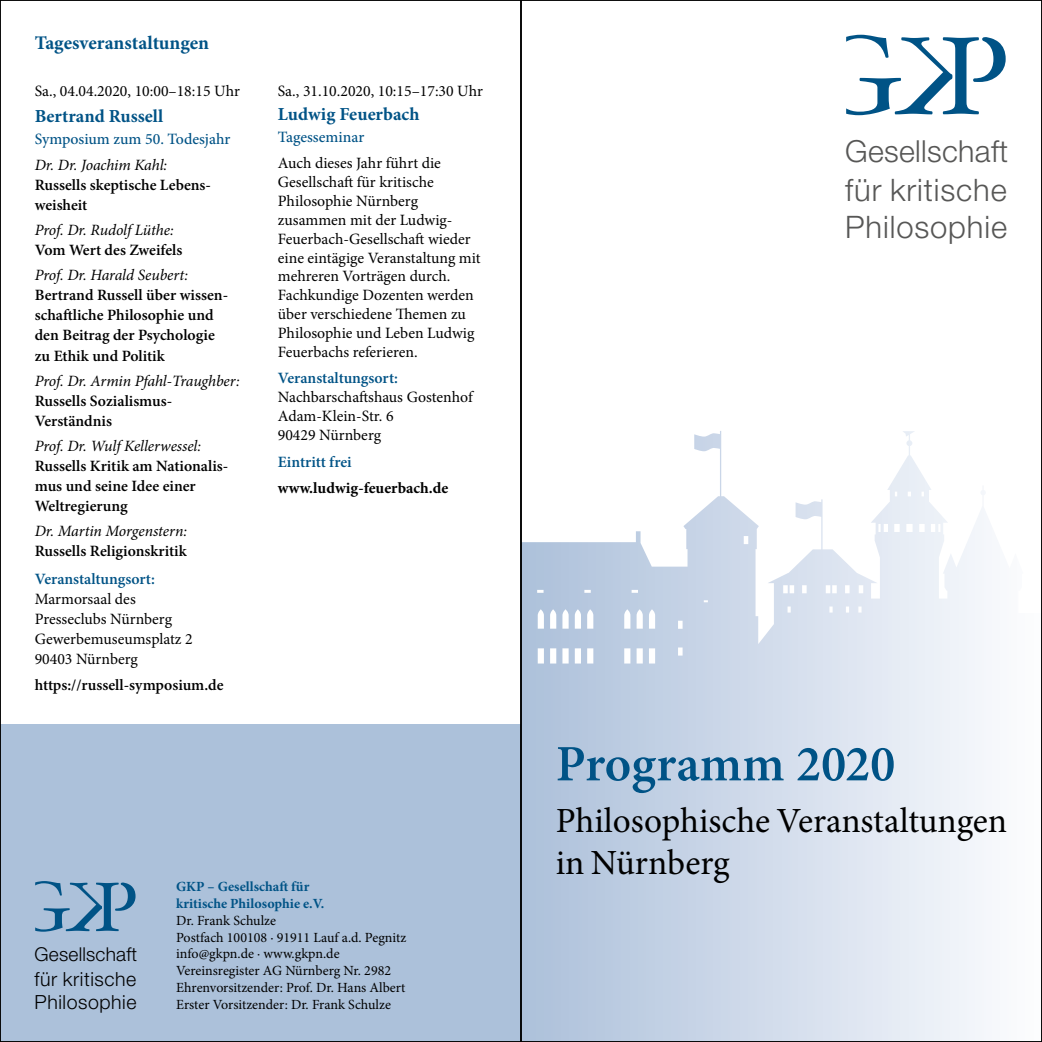
<style>
.page{position:relative;width:1042px;height:1042px;background:#fff}
.page>*{position:absolute;margin:0;border:0;box-sizing:border-box;transform-origin:0 0}
.t1{font:600 51.1px "Minion Pro";color:#005386}
.t2{font:35.35px/42.4px "Minion Pro";color:#000}
.t3{font:300 30.97px/36.9px "Helvetica Neue";letter-spacing:.03em;color:#575756}
.t4{font:300 30.45px "Helvetica Neue";letter-spacing:.01em;color:#575756}
.t5{font:300 19.43px/23.3px "Helvetica Neue";letter-spacing:.03em;color:#000}
.t6{font:700 19.25px "Minion Pro";color:#005386}
.t7{font:300 19.07px "Helvetica Neue";letter-spacing:.01em;color:#000}
.t8{font:700 18.38px "Minion Pro";color:#005386}
.t9{font:15.75px/18.9px "Minion Pro";color:#000}
.t10{font:600 15.75px/20.1px "Minion Pro";color:#000}
.t11{font:italic 15.75px "Minion Pro";letter-spacing:-.01em;color:#000}
.t12{font:600 15.75px "Minion Pro";letter-spacing:-.005em;color:#005386}
.t13{font:500 15.75px "Minion Pro";color:#005386}
.t14{font:700 15.75px "Minion Pro";color:#000}
.t15{font:14px/16.8px "Minion Pro";color:#000}
.t16{font:700 14px/16.8px "Minion Pro";color:#005386}
</style>
<div class="page">
<div style="left:521px;top:0;width:521px;height:1042px;background:linear-gradient(to right,#acbfda,#fdfdff)"></div>
<div style="left:0;top:724px;width:521px;height:318px;background:#acc1da"></div>
<svg style="left:523px;top:2px;width:517px;height:684px"></svg>
<svg style="left:35px;top:881px;width:101px;height:50px"></svg>
<svg style="left:846px;top:35px;width:159px;height:80px"></svg>
<p class="t6" style="left:35px;top:29px;width:176px">Tagesveranstaltungen</p>
<p class="t9" style="left:35px;top:81px;width:207px">Sa., 04.04.2020, 10:00–18:15 Uhr</p>
<p class="t8" style="left:35px;top:103px;width:130px">Bertrand Russell</p>
<p class="t13" style="left:35px;top:128px;width:197px">Symposium zum 50. Todesjahr</p>
<p class="t11" style="left:35px;top:154px;width:134px">Dr. Dr. Joachim Kahl:</p>
<p class="t10" style="left:35px;top:175px;width:178px">Russells skeptische Lebens&shy;weisheit</p>
<p class="t11" style="left:35px;top:219px;width:141px">Prof. Dr. Rudolf Lüthe:</p>
<p class="t10" style="left:35px;top:240px;width:149px">Vom Wert des Zweifels</p>
<p class="t11" style="left:35px;top:264px;width:155px">Prof. Dr. Harald Seubert:</p>
<p class="t10" style="left:35px;top:285px;width:195px">Bertrand Russell über wissen&shy;schaftliche Philosophie und den Beitrag der Psychologie zu Ethik und Politik</p>
<p class="t11" style="left:35px;top:370px;width:206px">Prof. Dr. Armin Pfahl-Traughber:</p>
<p class="t10" style="left:35px;top:390px;width:138px">Russells Sozialismus-<br>Verständnis</p>
<p class="t11" style="left:35px;top:435px;width:168px">Prof. Dr. Wulf Kellerwessel:</p>
<p class="t10" style="left:35px;top:456px;width:195px">Russells Kritik am Nationalis&shy;mus und seine Idee einer<br>Weltregierung</p>
<p class="t11" style="left:35px;top:520px;width:154px">Dr. Martin Morgenstern:</p>
<p class="t10" style="left:35px;top:541px;width:154px">Russells Religionskritik</p>
<p class="t12" style="left:35px;top:568px;width:122px">Veranstaltungsort:</p>
<p class="t9" style="left:35px;top:589px;width:159px;line-height:20.1px">Marmorsaal des<br>Presseclubs Nürnberg<br>Gewerbemuseumsplatz 2<br>90403 Nürnberg</p>
<p class="t10" style="left:35px;top:674px;width:190px">https://russell-symposium.de</p>
<p class="t9" style="left:278px;top:81px;width:207px">Sa., 31.10.2020, 10:15–17:30 Uhr</p>
<p class="t8" style="left:278px;top:101px;width:143px">Ludwig Feuerbach</p>
<p class="t13" style="left:278px;top:126px;width:88px">Tagesseminar</p>
<p class="t9" style="left:278px;top:154px;width:204px">Auch dieses Jahr führt die<br>Gesellschaft für kritische<br>Philosophie Nürnberg zusammen mit der Ludwig-<br>Feuerbach-Gesellschaft wieder eine eintägige Veranstaltung mit mehreren Vorträgen durch.<br>Fachkundige Dozenten werden über verschiedene Themen zu<br>Philosophie und Leben Ludwig<br>Feuerbachs referieren.</p>
<p class="t12" style="left:278px;top:367px;width:122px">Veranstaltungsort:</p>
<p class="t9" style="left:278px;top:388px;width:196px">Nachbarschaftshaus Gostenhof<br>Adam-Klein-Str. 6<br>90429 Nürnberg</p>
<p class="t12" style="left:278px;top:450px;width:75px">Eintritt frei</p>
<p class="t14" style="left:278px;top:477px;width:172px">www.ludwig-feuerbach.de</p>
<p class="t7" style="left:35px;top:943px;width:104px">Gesellschaft</p>
<p class="t5" style="left:35px;top:966px;width:103px">für kritische<br>Philosophie</p>
<p class="t16" style="left:176px;top:878px;width:150px">GKP – Gesellschaft für kritische Philosophie e.V.</p>
<p class="t15" style="left:176px;top:912px;width:232px">Dr. Frank Schulze<br>Postfach 100108 · 91911 Lauf a.d. Pegnitz info@gkpn.de · www.gkpn.de Vereinsregister AG Nürnberg Nr. 2982<br>Ehrenvorsitzender: Prof. Dr. Hans Albert Erster Vorsitzender: Dr. Frank Schulze</p>
<h3 class="t4" style="left:845px;top:133px;width:165px">Gesellschaft</h3>
<h3 class="t3" style="left:845px;top:171px;width:164px">für kritische<br>Philosophie</h3>
<h1 class="t1" style="left:556px;top:729px;width:341px">Programm 2020</h1>
<h2 class="t2" style="left:556px;top:799px;width:453px">Philosophische Veranstaltungen in Nürnberg</h2>
</div>
